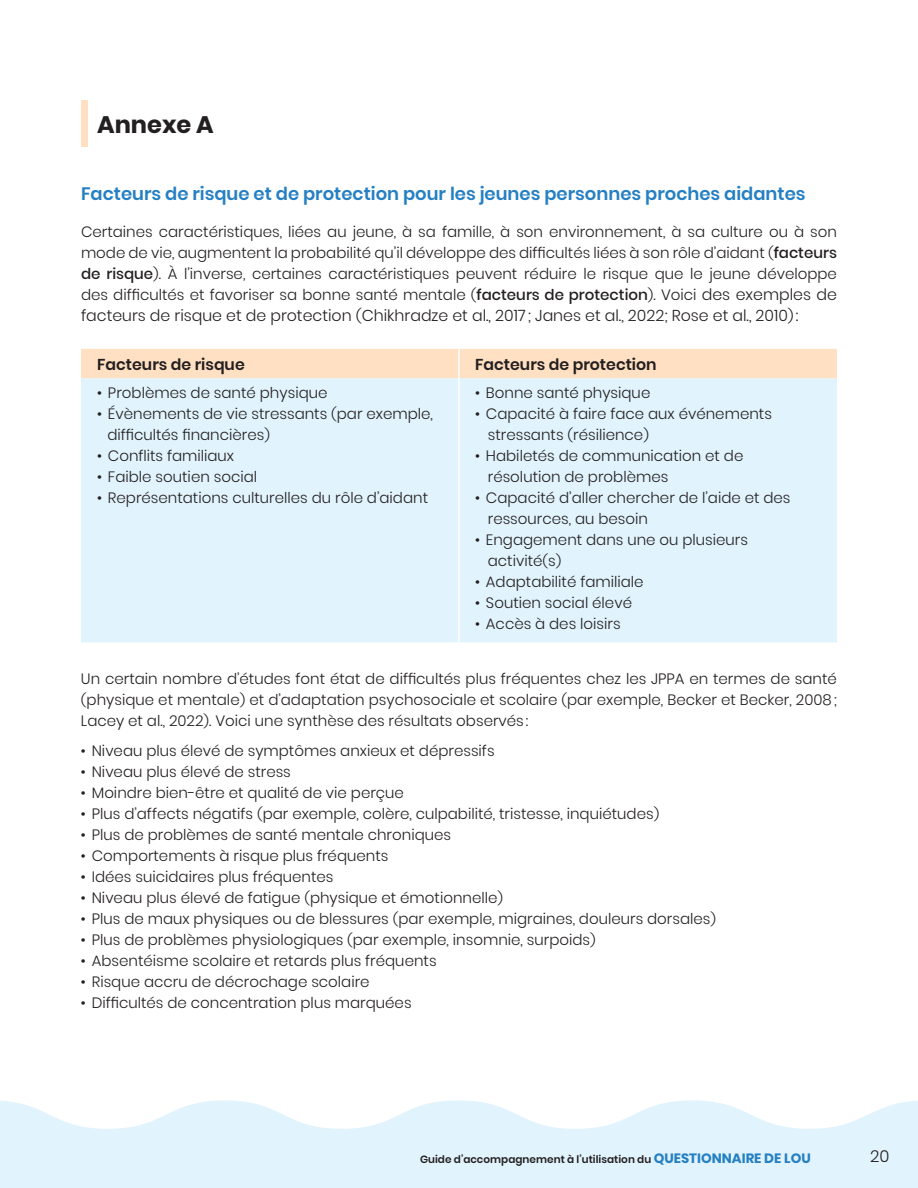
<style>
.page{position:relative;width:918px;height:1188px;background:#fff}
.page>*{position:absolute;margin:0;border:0;box-sizing:border-box;transform-origin:0 0}
.Sous-titre_1{font:700 24px "Poppins";color:#231f20}
.Sous-titre_2{font:600 18px "Poppins";color:#2580c3}
.t1{font:300 16.5px "Poppins";color:#231f20}
.texte_courant{font:300 15.75px "Poppins";color:#231f20}
.texte_courant-2{font:600 15.75px "Poppins";color:#231f20}
.texte_courant-3{font:300 15px/21px "Poppins";color:#231f20}
.t2{font:600 10.5px "Poppins";color:#231f20}
.s1{font-size:12.75px}
.s2{font-weight:500}
.s3{font-size:15.75px}
.s4{font-size:13.35px}
.s5{font-weight:700;font-size:13.5px;color:#2580c3}
</style>
<div class="page">
<svg style="left:0;top:1100px;width:918px;height:88px;fill:#e1f3fc"></svg>
<div style="left:81px;top:349px;width:756px;height:29px;background:#ffe0c2"></div>
<div style="left:81px;top:378px;width:756px;height:264px;background:#e1f3fc"></div>
<hr style="left:458px;top:349px;width:2px;height:29px;background:#fff">
<hr style="left:458px;top:378px;width:2px;height:264px;background:#fff">
<div style="left:81px;top:100px;width:6px;height:47px;background:#ffe0c2"></div>
<p class="Sous-titre_1" style="left:97px;top:111px;width:118px">Annexe A</p>
<p class="Sous-titre_2" style="left:81px;top:183px;width:726px">Facteurs de risque et de protection pour les jeunes personnes proches aidantes</p>
<p class="texte_courant-3" style="left:81px;top:222px;width:758px;text-align:justify">Certaines caractéristiques, liées au jeune, à sa famille, à son environnement, à sa culture ou à son mode de vie, augmentent la probabilité qu’il développe des difficultés liées à son rôle d’aidant <span class="s1">(</span><span class="s2">facteurs de risque</span><span class="s1">)</span>. À l’inverse, certaines caractéristiques peuvent réduire le risque que le jeune développe des difficultés et favoriser sa bonne santé mentale <span class="s1">(</span><span class="s2">facteurs de protection</span><span class="s1">)</span>. Voici <span class="s3">des exemples de</span></p>
<p class="texte_courant" style="left:81px;top:307px;width:719px">facteurs de risque et de protection <span class="s4">(</span>Chikhradze et al., 2017; Janes et al., 2022; Rose et al., 2010<span class="s4">)</span>:</p>
<p class="texte_courant-2" style="left:97px;top:355px;width:149px">Facteurs de risque</p>
<p class="texte_courant-2" style="left:475px;top:355px;width:183px">Facteurs de protection</p>
<p class="texte_courant-3" style="left:97px;top:383px;width:232px">• Problèmes de santé physique</p>
<p class="texte_courant-3" style="left:107px;top:404px;width:327px;text-indent:-10px">• Évènements de vie stressants <span class="s1">(</span>par exemple, difficultés financières<span class="s1">)</span></p>
<p class="texte_courant-3" style="left:97px;top:446px;width:138px">• Conflits familiaux</p>
<p class="texte_courant-3" style="left:97px;top:467px;width:162px">• Faible soutien social</p>
<p class="texte_courant-3" style="left:97px;top:488px;width:332px">• Représentations culturelles du rôle d’aidant</p>
<p class="texte_courant-3" style="left:475px;top:383px;width:177px">• Bonne santé physique</p>
<p class="texte_courant-3" style="left:488px;top:404px;width:286px;text-indent:-13px">• Capacité à faire face aux événements stressants <span class="s1">(</span>résilience<span class="s1">)</span></p>
<p class="texte_courant-3" style="left:488px;top:446px;width:257px;text-indent:-13px">• Habiletés de communication et de résolution de problèmes</p>
<p class="texte_courant-3" style="left:488px;top:488px;width:304px;text-indent:-13px">• Capacité d’aller chercher de l’aide et des ressources, au besoin</p>
<p class="texte_courant-3" style="left:488px;top:530px;width:262px;text-indent:-13px">• Engagement dans une ou plusieurs activité<span class="s1">(</span>s<span class="s1">)</span></p>
<p class="texte_courant-3" style="left:475px;top:572px;width:170px">• Adaptabilité familiale</p>
<p class="texte_courant-3" style="left:475px;top:593px;width:158px">• Soutien social élevé</p>
<p class="texte_courant-3" style="left:475px;top:614px;width:147px">• Accès à des loisirs</p>
<p class="texte_courant-3" style="left:81px;top:669px;width:758px;text-align:justify">Un certain nombre d’études font état de difficultés plus fréquentes chez les JPPA en termes de santé <span class="s1">(</span>physique et mentale<span class="s1">)</span> et d’adaptation psychosociale et scolaire <span class="s1">(</span>par exemple, Becker et Becker, 2008; Lacey et al., 2022<span class="s1">)</span>. Voici une synthèse des résultats observés:</p>
<p class="texte_courant-3" style="left:81px;top:740px;width:415px">• Niveau plus élevé de symptômes anxieux et dépressifs</p>
<p class="texte_courant-3" style="left:81px;top:761px;width:211px">• Niveau plus élevé de stress</p>
<p class="texte_courant-3" style="left:81px;top:782px;width:325px">• Moindre bien-être et qualité de vie perçue</p>
<p class="texte_courant-3" style="left:81px;top:803px;width:580px">• Plus d’affects négatifs <span class="s1">(</span>par exemple, colère, culpabilité, tristesse, inquiétudes<span class="s1">)</span></p>
<p class="texte_courant-3" style="left:81px;top:824px;width:372px">• Plus de problèmes de santé mentale chroniques</p>
<p class="texte_courant-3" style="left:81px;top:845px;width:309px">• Comportements à risque plus fréquents</p>
<p class="texte_courant-3" style="left:81px;top:866px;width:254px">• Idées suicidaires plus fréquentes</p>
<p class="texte_courant-3" style="left:81px;top:887px;width:424px">• Niveau plus élevé de fatigue <span class="s1">(</span>physique et émotionnelle<span class="s1">)</span></p>
<p class="texte_courant-3" style="left:81px;top:908px;width:637px">• Plus de maux physiques ou de blessures <span class="s1">(</span>par exemple, migraines, douleurs dorsales<span class="s1">)</span></p>
<p class="texte_courant-3" style="left:81px;top:929px;width:516px">• Plus de problèmes physiologiques <span class="s1">(</span>par exemple, insomnie, surpoids<span class="s1">)</span></p>
<p class="texte_courant-3" style="left:81px;top:950px;width:357px">• Absentéisme scolaire et retards plus fréquents</p>
<p class="texte_courant-3" style="left:81px;top:971px;width:290px">• Risque accru de décrochage scolaire</p>
<p class="texte_courant-3" style="left:81px;top:992px;width:332px">• Difficultés de concentration plus marquées</p>
<p class="t2" style="left:420px;top:1154px;width:392px">Guide d’accompagnement à l’utilisation du <span class="s5">QUESTIONNAIRE DE LOU</span></p>
<p class="t1" style="left:870px;top:1147px;width:21px">20</p>
</div>
